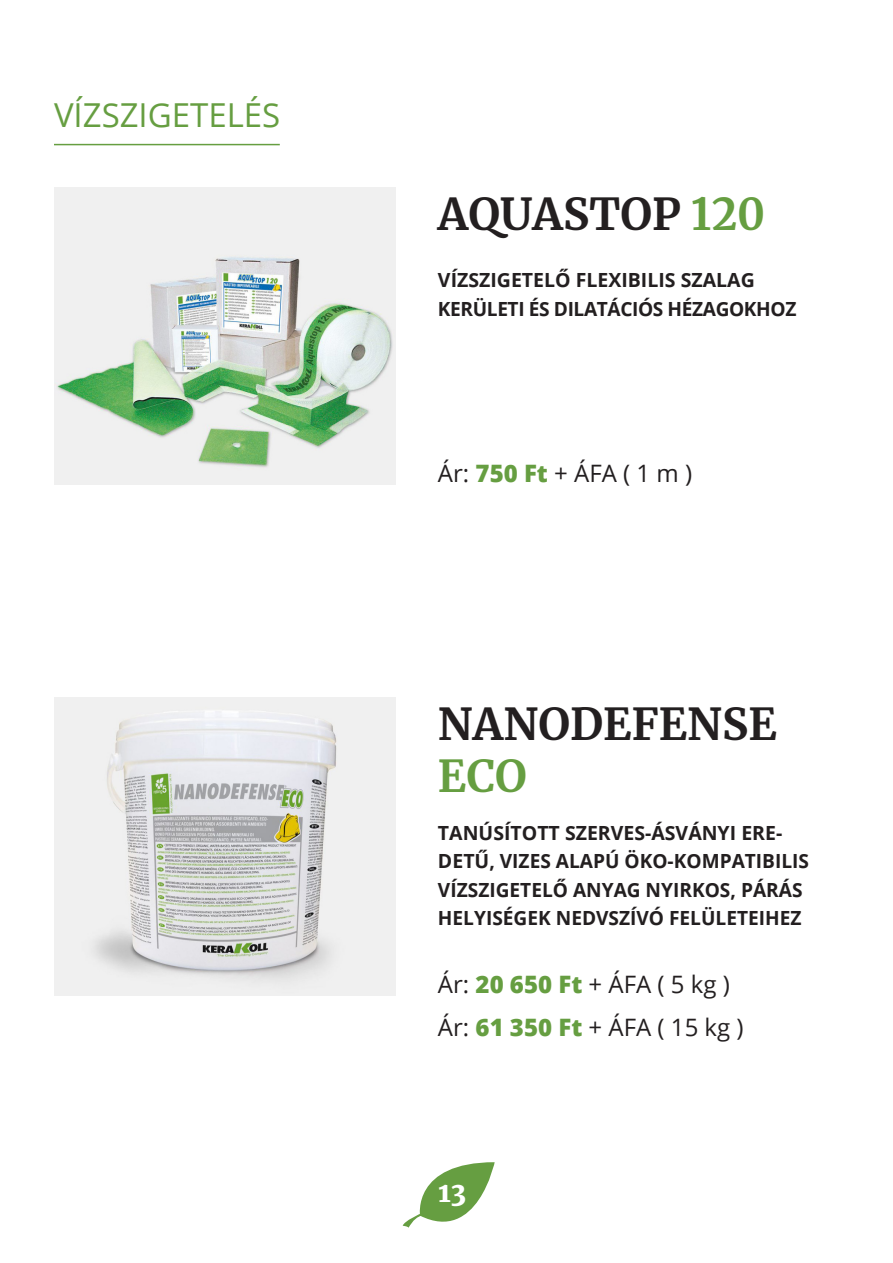
<style>
.page{position:relative;width:893px;height:1263px;background:#fff}
.page>*{position:absolute;margin:0;border:0;box-sizing:border-box;transform-origin:0 0}
.t1{font:700 43.5px/52.2px "Merriweather";color:#231f20}
.t2{font:33px "Open Sans";color:#669e41}
.t3{font:900 27px "Merriweather";color:#fff}
.t4{font:24px "Open Sans";color:#231f20}
.t5{font:700 19.5px/28.5px "Open Sans";color:#231f20}
.t6{font:700 19.5px/28.5px "Open Sans";letter-spacing:-.02em;color:#231f20}
.s1{color:#669e41}
.s2{font-weight:800;color:#669e41}
</style>
<div class="page">
<svg style="left:403px;top:1162px;width:92px;height:66px"></svg>
<img style="left:54px;top:187px;width:341px;height:298px">
<img style="left:54px;top:697px;width:341px;height:298px">
<hr style="left:54px;top:144px;width:226px;height:1px;background:#669e41">
<p class="t2" style="left:54px;top:93px;width:228px">VÍZSZIGETELÉS</p>
<p class="t1" style="left:438px;top:187px;width:329px">AQUASTOP <span class="s1">120</span></p>
<p class="t6" style="left:438px;top:265px;width:360px">VÍZSZIGETELŐ FLEXIBILIS SZALAG<br>KERÜLETI ÉS DILATÁCIÓS HÉZAGOKHOZ</p>
<p class="t4" style="left:438px;top:457px;width:256px">Ár: <span class="s2">750 Ft</span> + ÁFA ( 1 m )</p>
<p class="t1" style="left:438px;top:697px;width:340px">NANODEFENSE<br><span class="s1">ECO</span></p>
<p class="t5" style="left:438px;top:818px;width:373px">TANÚSÍTOTT SZERVES‑ÁSVÁNYI ERE‑ DETŰ, VIZES ALAPÚ ÖKO‑KOMPATIBILIS VÍZSZIGETELŐ ANYAG NYIRKOS, PÁRÁS HELYISÉGEK NEDVSZÍVÓ FELÜLETEIHEZ</p>
<p class="t4" style="left:438px;top:968px;width:293px">Ár: <span class="s2">20 650 Ft</span> + ÁFA ( 5 kg )</p>
<p class="t4" style="left:438px;top:1011px;width:307px">Ár: <span class="s2">61 350 Ft</span> + ÁFA ( 15 kg )</p>
<h3 class="t3" style="left:438px;top:1174px;width:30px">13</h3>
</div>
